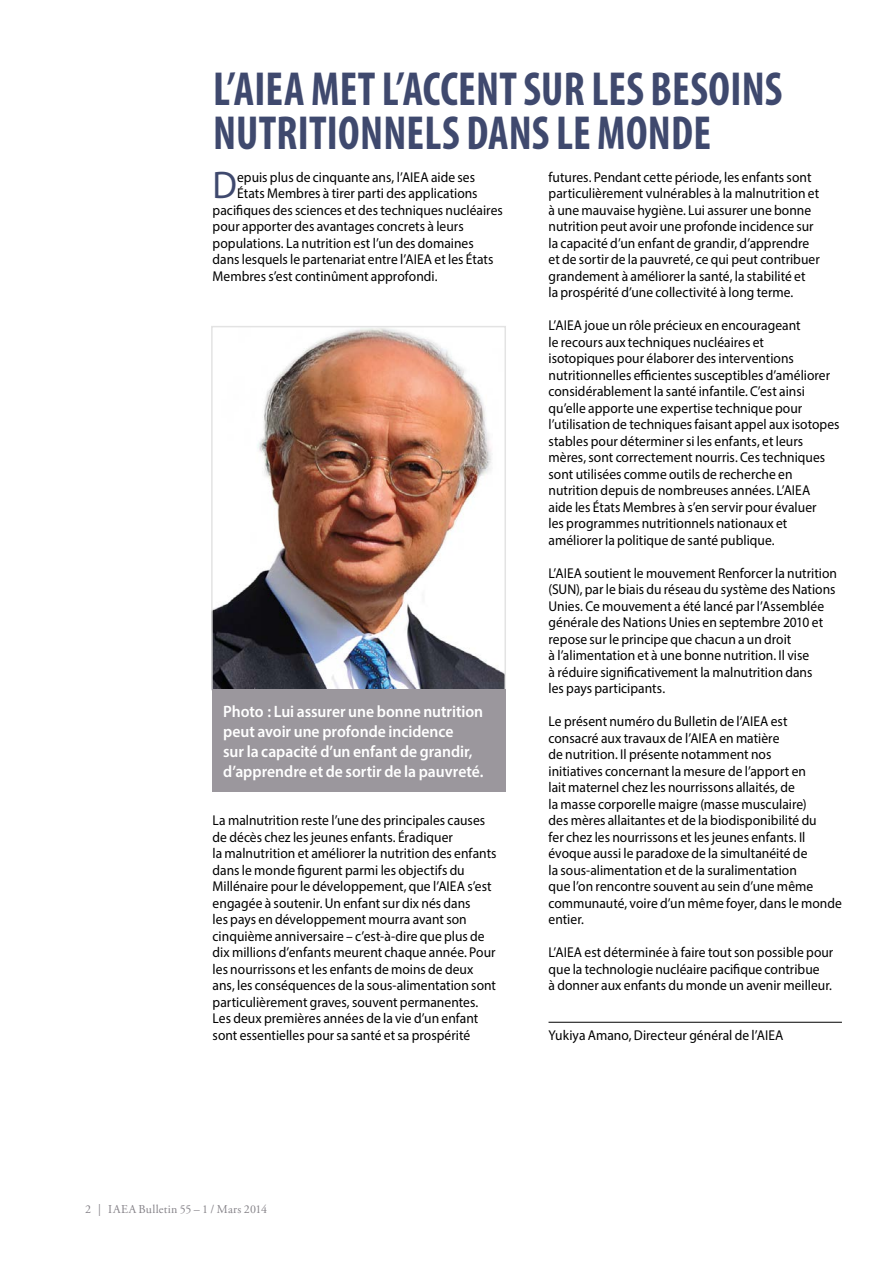
<style>
.page{position:relative;width:893px;height:1263px;background:#fff}
.page>*{position:absolute;margin:0;border:0;box-sizing:border-box;transform-origin:0 0}
.t1{font:700 condensed 48px/43.5px "Myriad Pro";letter-spacing:.005em;color:#3f496e;scale:.93 1}
.t2{font:38.7px "Myriad Pro";color:#3f496e;scale:.95 1}
.t3{font:600 16.5px/19.8px "Myriad Pro";color:#fff;scale:.95 1}
.t4{font:14.25px/16.5px "Myriad Pro";color:#000;scale:.95 1}
.t5{font:12px "Adobe Garamond Pro";letter-spacing:.02em;color:#858288}
</style>
<div class="page">
<hr style="left:548px;top:1022px;width:294px;height:1px;background:#000">
<img style="left:214px;top:329px;width:289px;height:359px">
<div style="left:211px;top:326px;width:295px;height:365px;border:2px solid #e3e3e3"></div>
<div style="left:212px;top:690px;width:293px;height:102px;background:#9b979d"></div>
<h1 class="t1" style="left:213px;top:66px;width:614px">L’AIEA MET L’ACCENT SUR LES BESOINS<br>NUTRITIONNELS DANS LE MONDE</h1>
<h2 class="t2" style="left:213px;top:161px;width:27px">D</h2>
<p class="t4" style="left:237px;top:168px;width:252px">epuis plus de cinquante ans, l’AIEA aide ses</p>
<p class="t4" style="left:237px;top:185px;width:255px">États Membres à tirer parti des applications</p>
<p class="t4" style="left:213px;top:201px;width:307px">pacifiques des sciences et des techniques nucléaires</p>
<p class="t4" style="left:213px;top:218px;width:266px">pour apporter des avantages concrets à leurs</p>
<p class="t4" style="left:213px;top:234px;width:276px">populations. La nutrition est l’un des domaines</p>
<p class="t4" style="left:213px;top:251px;width:297px">dans lesquels le partenariat entre l’AIEA et les États</p>
<p class="t4" style="left:213px;top:267px;width:238px">Membres s’est continûment approfondi.</p>
<p class="t3" style="left:223px;top:702px;width:276px">Photo : Lui assurer une bonne nutrition peut avoir une profonde incidence<br>sur la capacité d’un enfant de grandir, d’apprendre et de sortir de la pauvreté.</p>
<p class="t4" style="left:213px;top:812px;width:300px">La malnutrition reste l’une des principales causes de décès chez les jeunes enfants. Éradiquer<br>la malnutrition et améliorer la nutrition des enfants dans le monde figurent parmi les objectifs du Millénaire pour le développement, que l’AIEA s’est engagée à soutenir. Un enfant sur dix nés dans<br>les pays en développement mourra avant son cinquième anniversaire – c’est-à-dire que plus de dix millions d’enfants meurent chaque année. Pour les nourrissons et les enfants de moins de deux ans, les conséquences de la sous-alimentation sont particulièrement graves, souvent permanentes.<br>Les deux premières années de la vie d’un enfant sont essentielles pour sa santé et sa prospérité</p>
<p class="t4" style="left:548px;top:168px;width:287px">futures. Pendant cette période, les enfants sont particulièrement vulnérables à la malnutrition et à une mauvaise hygiène. Lui assurer une bonne nutrition peut avoir une profonde incidence sur la capacité d’un enfant de grandir, d’apprendre et de sortir de la pauvreté, ce qui peut contribuer grandement à améliorer la santé, la stabilité et<br>la prospérité d’une collectivité à long terme.</p>
<p class="t4" style="left:548px;top:317px;width:308px">L’AIEA joue un rôle précieux en encourageant<br>le recours aux techniques nucléaires et<br>isotopiques pour élaborer des interventions nutritionnelles efficientes susceptibles d’améliorer considérablement la santé infantile. C’est ainsi qu’elle apporte une expertise technique pour l’utilisation de techniques faisant appel aux isotopes stables pour déterminer si les enfants, et leurs mères, sont correctement nourris. Ces techniques sont utilisées comme outils de recherche en nutrition depuis de nombreuses années. L’AIEA<br>aide les États Membres à s’en servir pour évaluer<br>les programmes nutritionnels nationaux et améliorer la politique de santé publique.</p>
<p class="t4" style="left:548px;top:564px;width:305px">L’AIEA soutient le mouvement Renforcer la nutrition (SUN), par le biais du réseau du système des Nations Unies. Ce mouvement a été lancé par l’Assemblée générale des Nations Unies en septembre 2010 et repose sur le principe que chacun a un droit<br>à l’alimentation et à une bonne nutrition. Il vise<br>à réduire significativement la malnutrition dans<br>les pays participants.</p>
<p class="t4" style="left:548px;top:713px;width:310px">Le présent numéro du Bulletin de l’AIEA est<br>consacré aux travaux de l’AIEA en matière<br>de nutrition. Il présente notamment nos<br>initiatives concernant la mesure de l’apport en<br>lait maternel chez les nourrissons allaités, de<br>la masse corporelle maigre (masse musculaire)<br>des mères allaitantes et de la biodisponibilité du<br>fer chez les nourrissons et les jeunes enfants. Il évoque aussi le paradoxe de la simultanéité de<br>la sous-alimentation et de la suralimentation<br>que l’on rencontre souvent au sein d’une même communauté, voire d’un même foyer, dans le monde entier.</p>
<p class="t4" style="left:548px;top:944px;width:301px">L’AIEA est déterminée à faire tout son possible pour que la technologie nucléaire pacifique contribue<br>à donner aux enfants du monde un avenir meilleur.</p>
<p class="t4" style="left:548px;top:1026px;width:249px">Yukiya Amano, Directeur général de l’AIEA</p>
<p class="t5" style="left:85px;top:1201px;width:183px">2 | IAEA Bulletin 55 – 1 / Mars 2014</p>
</div>
